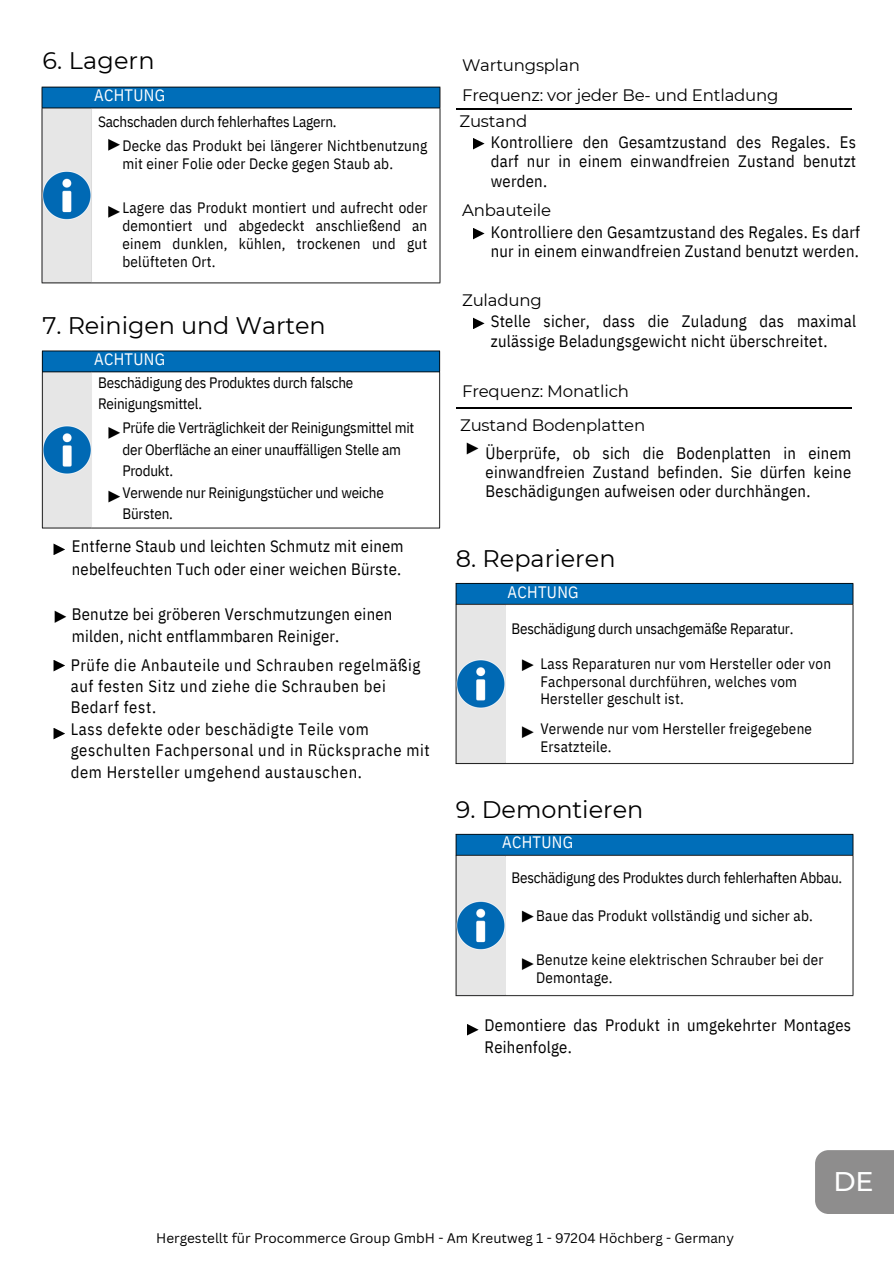
<style>
.page{position:relative;width:894px;height:1264px;background:#fff}
.page>*{position:absolute;margin:0;border:0;box-sizing:border-box;transform-origin:0 0}
.t1{font:500 27px "Montserrat";color:#fff}
.t2{font:24px "Montserrat";color:#000}
.t3{font:16.5px/19.2px "IBM Plex Sans Cond";letter-spacing:.015em;color:#000}
.t4{font:16.5px/21.5px "IBM Plex Sans Cond";letter-spacing:.04em;color:#000}
.t5{font:16.5px/30.5px "Montserrat";letter-spacing:-.01em;color:#000}
.t6{font:16.5px "IBM Plex Sans Cond";letter-spacing:.02em;color:#fff}
.t7{font:15px/18px "IBM Plex Sans Cond";letter-spacing:.015em;color:#000}
.t8{font:15px/21.5px "IBM Plex Sans Cond";letter-spacing:-.01em;color:#000}
.t9{font:13.5px "Canva Sans";color:#000}
</style>
<div class="page">
<svg style="left:53px;top:543px;width:12px;height:12px"></svg>
<svg style="left:53px;top:660px;width:12px;height:11px"></svg>
<svg style="left:53px;top:728px;width:12px;height:11px"></svg>
<img style="left:54px;top:610px;width:12px;height:13px">
<img style="left:41px;top:86px;width:400px;height:198px">
<img style="left:41px;top:350px;width:400px;height:179px">
<svg style="left:467px;top:1024px;width:11px;height:11px"></svg>
<svg style="left:473px;top:138px;width:11px;height:11px"></svg>
<svg style="left:473px;top:228px;width:11px;height:11px"></svg>
<svg style="left:473px;top:317px;width:11px;height:12px"></svg>
<hr style="left:456px;top:108px;width:395px;height:2px;background:#000">
<hr style="left:456px;top:407px;width:395px;height:1px;background:#000">
<img style="left:466px;top:442px;width:13px;height:13px">
<img style="left:455px;top:582px;width:399px;height:183px">
<img style="left:455px;top:833px;width:399px;height:164px">
<div style="left:122px;top:426px;width:308px;height:56px;background:#fff"></div>
<div style="left:815px;top:1150px;width:78px;height:63px;background:#8e8d8d"></div>
<h4 class="t2" style="left:42px;top:46px;width:113px">6. Lagern</h4>
<p class="t6" style="left:94px;top:84px;width:73px">ACHTUNG</p>
<h3 class="t8" style="left:98px;top:111px;width:240px">Sachschaden durch fehlerhaftes Lagern.</h3>
<h2 class="t7" style="left:122px;top:136px;width:306px">Decke das Produkt bei längerer Nichtbenutzung mit einer Folie oder Decke gegen Staub ab.</h2>
<p class="t7" style="left:122px;top:198px;width:306px;text-align:justify">Lagere das Produkt montiert und aufrecht oder demontiert und abgedeckt anschließend an einem dunklen, kühlen, trockenen und gut belüfteten Ort.</p>
<h4 class="t2" style="left:42px;top:310px;width:285px">7. Reinigen und Warten</h4>
<h4 class="t6" style="left:94px;top:348px;width:73px">ACHTUNG</h4>
<p class="t8" style="left:98px;top:371px;width:257px">Beschädigung des Produktes durch falsche<br>Reinigungsmittel.</p>
<h4 class="t8" style="left:122px;top:417px;width:293px">Prüfe die Verträglichkeit der Reinigungsmittel mit der Oberfläche an einer unauffälligen Stelle am<br>Produkt.<br>Verwende nur Reinigungstücher und weiche<br>Bürsten.</h4>
<h3 class="t3" style="left:72px;top:535px;width:333px;line-height:22.5px">Entferne Staub und leichten Schmutz mit einem nebelfeuchten Tuch oder einer weichen Bürste.</h3>
<h4 class="t3" style="left:72px;top:602px;width:322px;line-height:22.5px">Benutze bei gröberen Verschmutzungen einen milden, nicht entflammbaren Reiniger.</h4>
<h4 class="t4" style="left:71px;top:653px;width:360px">Prüfe die Anbauteile und Schrauben regelmäßig auf festen Sitz und ziehe die Schrauben bei Bedarf fest.<br>Lass defekte oder beschädigte Teile vom geschulten Fachpersonal und in Rücksprache mit dem Hersteller umgehend austauschen.</h4>
<p class="t5" style="left:462px;top:50px;width:318px">Wartungsplan<br>Frequenz: vor jeder Be- und Entladung</p>
<p class="t5" style="left:459px;top:106px;width:69px">Zustand</p>
<p class="t3" style="left:490px;top:132px;width:367px;text-align:justify">Kontrolliere den Gesamtzustand des Regales. Es darf nur in einem einwandfreien Zustand benutzt werden.</p>
<h4 class="t3" style="left:490px;top:222px;width:370px">Kontrolliere den Gesamtzustand des Regales. Es darf nur in einem einwandfreien Zustand benutzt werden.</h4>
<h4 class="t5" style="left:462px;top:195px;width:91px">Anbauteile</h4>
<h4 class="t5" style="left:462px;top:285px;width:81px">Zuladung</h4>
<h4 class="t3" style="left:490px;top:311px;width:367px;line-height:20.2px">Stelle sicher, dass die Zuladung das maximal zulässige Beladungsgewicht nicht überschreitet.</h4>
<h4 class="t5" style="left:462px;top:376px;width:168px">Frequenz: Monatlich</h4>
<h2 class="t5" style="left:460px;top:409px;width:186px">Zustand Bodenplatten</h2>
<h4 class="t3" style="left:485px;top:443px;width:367px;text-align:justify">Überprüfe, ob sich die Bodenplatten in einem einwandfreien Zustand befinden. Sie dürfen keine Beschädigungen aufweisen oder durchhängen.</h4>
<h4 class="t2" style="left:456px;top:543px;width:161px">8. Reparieren</h4>
<h2 class="t6" style="left:507px;top:581px;width:73px">ACHTUNG</h2>
<h4 class="t8" style="left:511px;top:618px;width:283px">Beschädigung durch unsachgemäße Reparatur.</h4>
<h4 class="t7" style="left:540px;top:654px;width:292px;line-height:17.5px">Lass Reparaturen nur vom Hersteller oder von<br>Fachpersonal durchführen, welches vom<br>Hersteller geschult ist.</h4>
<h4 class="t7" style="left:540px;top:719px;width:273px;line-height:17.5px">Verwende nur vom Hersteller freigegebene<br>Ersatzteile.</h4>
<h4 class="t2" style="left:456px;top:795px;width:189px">9. Demontieren</h4>
<h4 class="t6" style="left:502px;top:831px;width:73px">ACHTUNG</h4>
<h3 class="t8" style="left:511px;top:867px;width:332px">Beschädigung des Produktes durch fehlerhaften Abbau.</h3>
<h4 class="t7" style="left:536px;top:906px;width:278px">Baue das Produkt vollständig und sicher ab.</h4>
<h4 class="t7" style="left:536px;top:950px;width:289px">Benutze keine elektrischen Schrauber bei der<br>Demontage.</h4>
<h4 class="t3" style="left:484px;top:1013px;width:368px;line-height:22.5px">Demontiere das Produkt in umgekehrter Montages<br>Reihenfolge.</h4>
<h1 class="t1" style="left:833px;top:1164px;width:42px">DE</h1>
<h4 class="t9" style="left:156px;top:1228px;width:579px">Hergestellt für Procommerce Group GmbH - Am Kreutweg 1 - 97204 Höchberg - Germany</h4>
</div>
